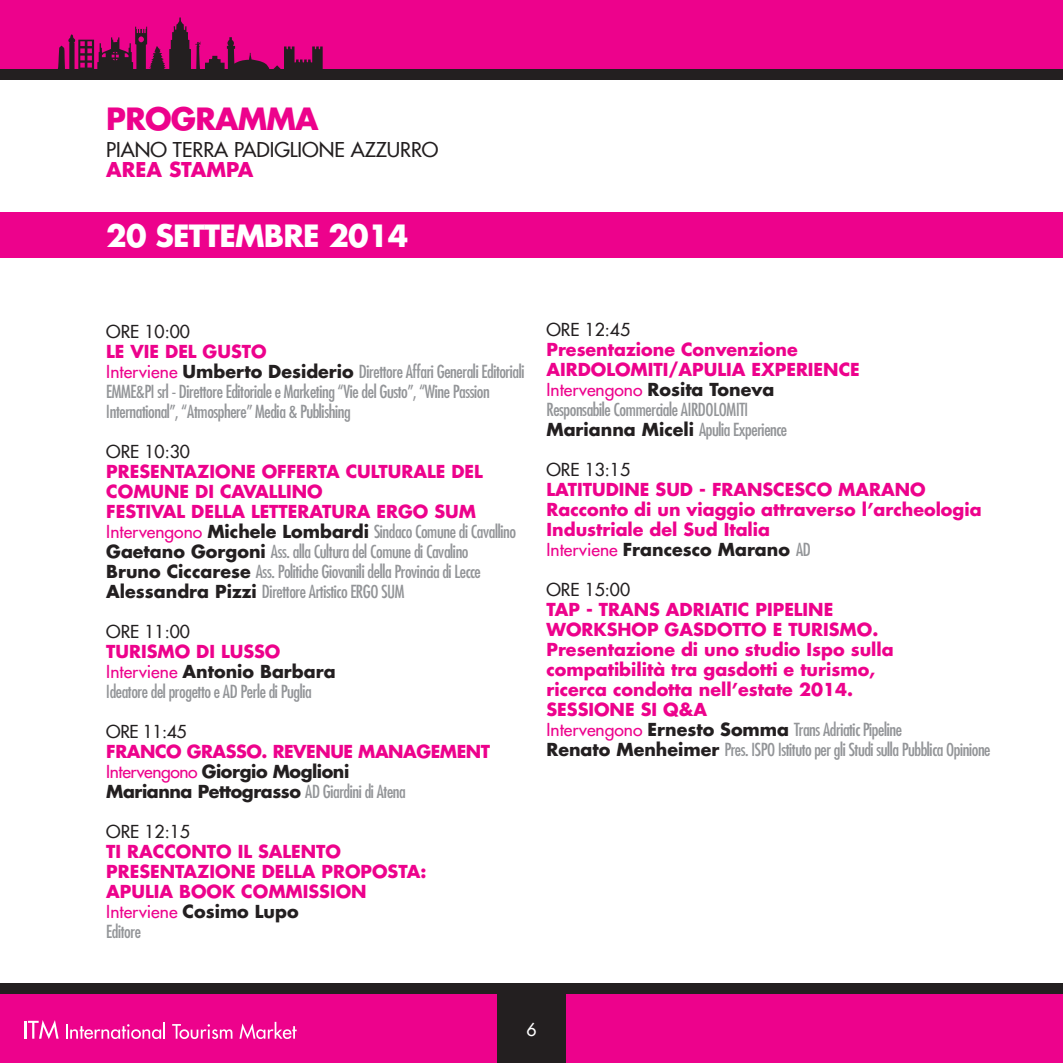
<style>
.page{position:relative;width:1063px;height:1063px;background:#fff}
.page>*{position:absolute;margin:0;border:0;box-sizing:border-box;transform-origin:0 0}
.t1{font:700 30px "Futura";letter-spacing:-.025em;color:#fff}
.t2{font:700 30px "Futura";letter-spacing:-.025em;color:#ed028c}
.t3{font:500 20px "Futura";color:#231f20}
.t4{font:700 20px "Futura";color:#ed028c}
.t5{font:condensed 17.5px/20px "Futura";letter-spacing:-.025em;color:#939598}
.t6{font:700 17.5px "Futura";color:#ed028c}
.t7{font:500 17.5px "Futura";color:#231f20}
.t8{font:700 17.5px "Futura";letter-spacing:-.025em;color:#231f20}
.t9{font:700 17.5px "Futura";color:#231f20}
.t10{font:500 17.5px "Futura";color:#ed028c}
.t11{font:700 17.5px "Futura";letter-spacing:-.025em;color:#ed028c}
.t12{font:500 17.5px "Futura";color:#fff}
.s1{font-weight:500;font-stretch:normal;color:#ed028c}
.s2{font-weight:700;font-stretch:normal;color:#231f20}
.s3{font-weight:500;color:#ed028c}
.s4{font-weight:400;font-stretch:condensed;color:#939598}
.s5{font-weight:700;color:#231f20}
</style>
<div class="page">
<div style="left:0;top:983px;width:1063px;height:80px;background:#231f20"></div>
<div style="left:0;top:994px;width:1063px;height:69px;background:#ed028c"></div>
<div style="left:0;top:0;width:1063px;height:80px;background:#231f20"></div>
<div style="left:0;top:0;width:1063px;height:69px;background:#ed028c"></div>
<div style="left:497px;top:988px;width:69px;height:75px;background:#231f20"></div>
<svg style="left:57px;top:18px;width:266px;height:51px"></svg>
<svg style="left:24px;top:1020px;width:35px;height:19px"></svg>
<svg style="left:66px;top:1022px;width:99px;height:17px"></svg>
<svg style="left:172px;top:1024px;width:60px;height:15px"></svg>
<svg style="left:239px;top:1022px;width:58px;height:17px"></svg>
<div style="left:0;top:212px;width:1063px;height:46px;background:#ed028c"></div>
<p class="t2" style="left:106px;top:99px;width:214px">PROGRAMMA</p>
<p class="t3" style="left:106px;top:137px;width:334px">PIANO TERRA PADIGLIONE AZZURRO</p>
<p class="t4" style="left:106px;top:157px;width:149px">AREA STAMPA</p>
<p class="t1" style="left:106px;top:216px;width:304px">20 SETTEMBRE 2014</p>
<p class="t7" style="left:106px;top:320px;width:85px">ORE 10:00</p>
<p class="t6" style="left:106px;top:339px;width:162px">LE VIE DEL GUSTO</p>
<p class="t5" style="left:106px;top:361px;width:420px"><span class="s1">Interviene</span> <span class="s2">Umberto Desiderio</span> Direttore Affari Generali Editoriali<br>EMME&amp;PI srl - Direttore Editoriale e Marketing “Vie del Gusto”, “Wine Passion<br>International”, “Atmosphere” Media &amp; Publishing</p>
<p class="t7" style="left:106px;top:440px;width:85px">ORE 10:30</p>
<p class="t6" style="left:106px;top:459px;width:378px">PRESENTAZIONE OFFERTA CULTURALE DEL</p>
<p class="t6" style="left:106px;top:479px;width:218px">COMUNE DI CAVALLINO</p>
<p class="t6" style="left:106px;top:499px;width:371px">FESTIVAL DELLA LETTERATURA ERGO SUM</p>
<p class="t5" style="left:106px;top:521px;width:411px"><span class="s1">Intervengono</span> <span class="s2">Michele Lombardi</span> Sindaco Comune di Cavallino</p>
<p class="t5" style="left:106px;top:541px;width:364px"><span class="s2">Gaetano Gorgoni</span> Ass. alla Cultura del Comune di Cavalino</p>
<p class="t5" style="left:106px;top:561px;width:376px"><span class="s2">Bruno Ciccarese</span> Ass. Politiche Giovanili della Provincia di Lecce</p>
<p class="t5" style="left:106px;top:581px;width:300px"><span class="s2">Alessandra Pizzi</span> Direttore Artistico ERGO SUM</p>
<p class="t7" style="left:106px;top:620px;width:85px">ORE 11:00</p>
<p class="t6" style="left:106px;top:639px;width:176px">TURISMO DI LUSSO</p>
<p class="t9" style="left:106px;top:659px;width:231px"><span class="s3">Interviene</span> Antonio Barbara</p>
<p class="t5" style="left:106px;top:681px;width:207px">Ideatore del progetto e AD Perle di Puglia</p>
<p class="t7" style="left:106px;top:720px;width:82px">ORE 11:45</p>
<p class="t11" style="left:106px;top:739px;width:385px">FRANCO GRASSO. REVENUE MANAGEMENT</p>
<p class="t8" style="left:106px;top:759px;width:245px"><span class="s3">Intervengono</span> Giorgio Moglioni</p>
<p class="t8" style="left:106px;top:779px;width:301px">Marianna Pettograsso <span class="s4">AD Giardini di Atena</span></p>
<p class="t7" style="left:106px;top:820px;width:85px">ORE 12:15</p>
<p class="t6" style="left:106px;top:839px;width:236px">TI RACCONTO IL SALENTO</p>
<p class="t6" style="left:106px;top:859px;width:322px">PRESENTAZIONE DELLA PROPOSTA:</p>
<p class="t6" style="left:106px;top:879px;width:262px">APULIA BOOK COMMISSION</p>
<p class="t10" style="left:106px;top:900px;width:194px">Interviene <span class="s5">Cosimo Lupo</span></p>
<p class="t5" style="left:106px;top:921px;width:36px">Editore</p>
<p class="t7" style="left:546px;top:318px;width:85px">ORE 12:45</p>
<p class="t6" style="left:546px;top:338px;width:253px">Presentazione Convenzione</p>
<p class="t6" style="left:546px;top:358px;width:315px">AIRDOLOMITI/APULIA EXPERIENCE</p>
<p class="t10" style="left:546px;top:378px;width:229px">Intervengono <span class="s5">Rosita Toneva</span></p>
<p class="t5" style="left:546px;top:399px;width:203px">Responsabile Commerciale AIRDOLOMITI</p>
<p class="t5" style="left:546px;top:419px;width:242px"><span class="s2">Marianna Miceli</span> Apulia Experience</p>
<p class="t7" style="left:546px;top:458px;width:85px">ORE 13:15</p>
<p class="t6" style="left:546px;top:478px;width:381px">LATITUDINE SUD - FRANSCESCO MARANO</p>
<p class="t6" style="left:546px;top:498px;width:437px">Racconto di un viaggio attraverso l’archeologia</p>
<p class="t6" style="left:546px;top:518px;width:225px">Industriale del Sud Italia</p>
<p class="t9" style="left:546px;top:538px;width:266px"><span class="s3">Interviene</span> Francesco Marano <span class="s4">AD</span></p>
<p class="t7" style="left:546px;top:578px;width:85px">ORE 15:00</p>
<p class="t6" style="left:546px;top:598px;width:288px">TAP - TRANS ADRIATIC PIPELINE</p>
<p class="t6" style="left:546px;top:618px;width:333px">WORKSHOP GASDOTTO E TURISMO.</p>
<p class="t6" style="left:546px;top:638px;width:349px">Presentazione di uno studio Ispo sulla</p>
<p class="t6" style="left:546px;top:658px;width:330px">compatibilità tra gasdotti e turismo,</p>
<p class="t6" style="left:546px;top:678px;width:308px">ricerca condotta nell’estate 2014.</p>
<p class="t6" style="left:546px;top:698px;width:162px">SESSIONE SI Q&amp;A</p>
<p class="t5" style="left:546px;top:719px;width:357px"><span class="s1">Intervengono</span> <span class="s2">Ernesto Somma</span> Trans Adriatic Pipeline</p>
<p class="t5" style="left:546px;top:739px;width:446px"><span class="s2">Renato Menheimer</span> Pres. ISPO Istituto per gli Studi sulla Pubblica Opinione</p>
<p class="t12" style="left:526px;top:1019px;width:12px">6</p>
</div>
